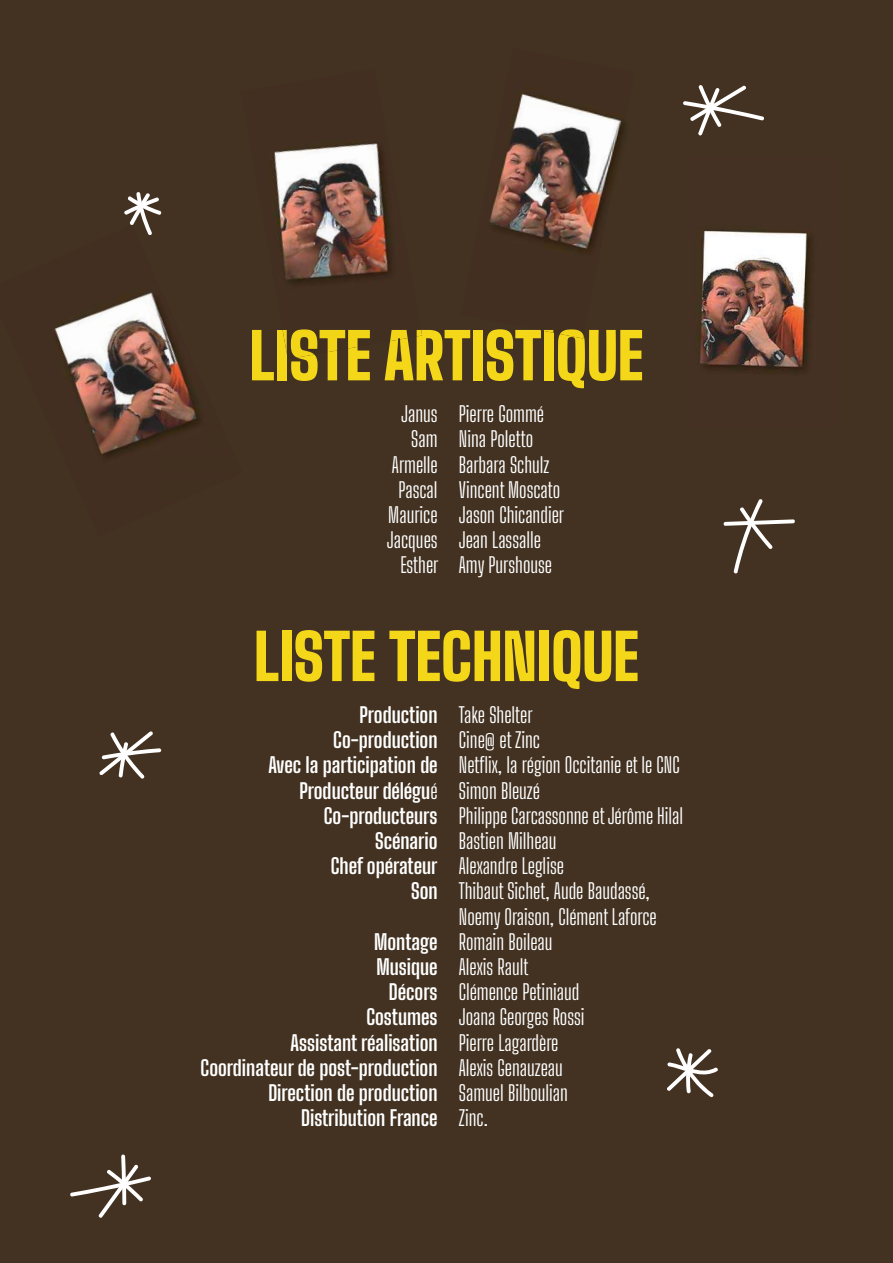
<style>
.page{position:relative;width:893px;height:1263px;background:#433221}
.page>*{position:absolute;margin:0;border:0;box-sizing:border-box;transform-origin:0 0}
.t1{font:900 63px "Big Shoulders Display";color:#f5d71a}
.t2{font:21px "Big Shoulders Display";color:#fff}
.t3{font:700 21px "Big Shoulders Display";color:#fff}
.s1{font-weight:700}
.s2{font-weight:400}
</style>
<div class="page">
<img style="left:54px;top:292px;width:146px;height:166px">
<img style="left:161px;top:405px;width:39px;height:17px">
<img style="left:161px;top:430px;width:39px;height:18px">
<img style="left:161px;top:456px;width:39px;height:2px">
<img style="left:271px;top:140px;width:122px;height:144px">
<img style="left:282px;top:329px;width:140px;height:29px">
<img style="left:490px;top:92px;width:135px;height:161px">
<img style="left:540px;top:329px;width:44px;height:9px">
<img style="left:697px;top:227px;width:114px;height:146px">
<svg style="left:667px;top:1048px;width:51px;height:49px"></svg>
<svg style="left:124px;top:192px;width:38px;height:43px"></svg>
<svg style="left:683px;top:85px;width:81px;height:51px"></svg>
<svg style="left:99px;top:731px;width:62px;height:48px"></svg>
<svg style="left:723px;top:499px;width:72px;height:75px"></svg>
<svg style="left:70px;top:1154px;width:81px;height:64px"></svg>
<h1 class="t1" style="left:249px;top:313px;width:395px">LISTE ARTISTIQUE</h1>
<p class="t2" style="left:401px;top:400px;width:144px">Janus Pierre Gommé</p>
<p class="t2" style="left:411px;top:425px;width:123px">Sam Nina Poletto</p>
<p class="t2" style="left:392px;top:450px;width:159px">Armelle Barbara Schulz</p>
<p class="t2" style="left:398px;top:476px;width:163px">Pascal Vincent Moscato</p>
<p class="t2" style="left:388px;top:501px;width:177px">Maurice Jason Chicandier</p>
<p class="t2" style="left:387px;top:526px;width:155px">Jacques Jean Lassalle</p>
<p class="t2" style="left:400px;top:551px;width:153px">Esther Amy Purshouse</p>
<h1 class="t1" style="left:254px;top:614px;width:386px">LISTE TECHNIQUE</h1>
<p class="t2" style="left:359px;top:701px;width:175px"><span class="s1">Production</span> Take Shelter</p>
<p class="t3" style="left:333px;top:726px;width:208px">Co-production <span class="s2">Cine@ et Zinc</span></p>
<p class="t2" style="left:268px;top:751px;width:413px"><span class="s1">Avec la participation de</span> Netflix, la région Occitanie et le CNC</p>
<p class="t3" style="left:299px;top:776px;width:242px">Producteur délégu<span class="s2">é Simon Bleuzé</span></p>
<p class="t2" style="left:324px;top:801px;width:361px"><span class="s1">Co-producteurs</span> Philippe Carcassonne et Jérôme Hilal</p>
<p class="t2" style="left:375px;top:827px;width:183px"><span class="s1">Scénario</span> Bastien Milheau</p>
<p class="t2" style="left:331px;top:852px;width:235px"><span class="s1">Chef opérateur</span> Alexandre Leglise</p>
<p class="t2" style="left:411px;top:877px;width:240px"><span class="s1">Son</span> Thibaut Sichet, Aude Baudassé,</p>
<p class="t2" style="left:459px;top:902px;width:199px">Noemy Oraison, Clément Laforce</p>
<p class="t2" style="left:374px;top:927px;width:180px"><span class="s1">Montage</span> Romain Boileau</p>
<p class="t2" style="left:376px;top:953px;width:154px"><span class="s1">Musique</span> Alexis Rault</p>
<p class="t2" style="left:389px;top:978px;width:192px"><span class="s1">Décors</span> Clémence Petiniaud</p>
<p class="t2" style="left:366px;top:1003px;width:220px"><span class="s1">Costumes</span> Joana Georges Rossi</p>
<p class="t3" style="left:291px;top:1028px;width:269px">Assistant réalisation <span class="s2">Pierre Lagardère</span></p>
<p class="t3" style="left:201px;top:1053px;width:364px">Coordinateur de post-production <span class="s2">Alexis Genauzeau</span></p>
<p class="t3" style="left:268px;top:1079px;width:301px">Direction de production <span class="s2">Samuel Bilboulian</span></p>
<p class="t3" style="left:301px;top:1104px;width:188px">Distribution France <span class="s2">Zinc.</span></p>
</div>
